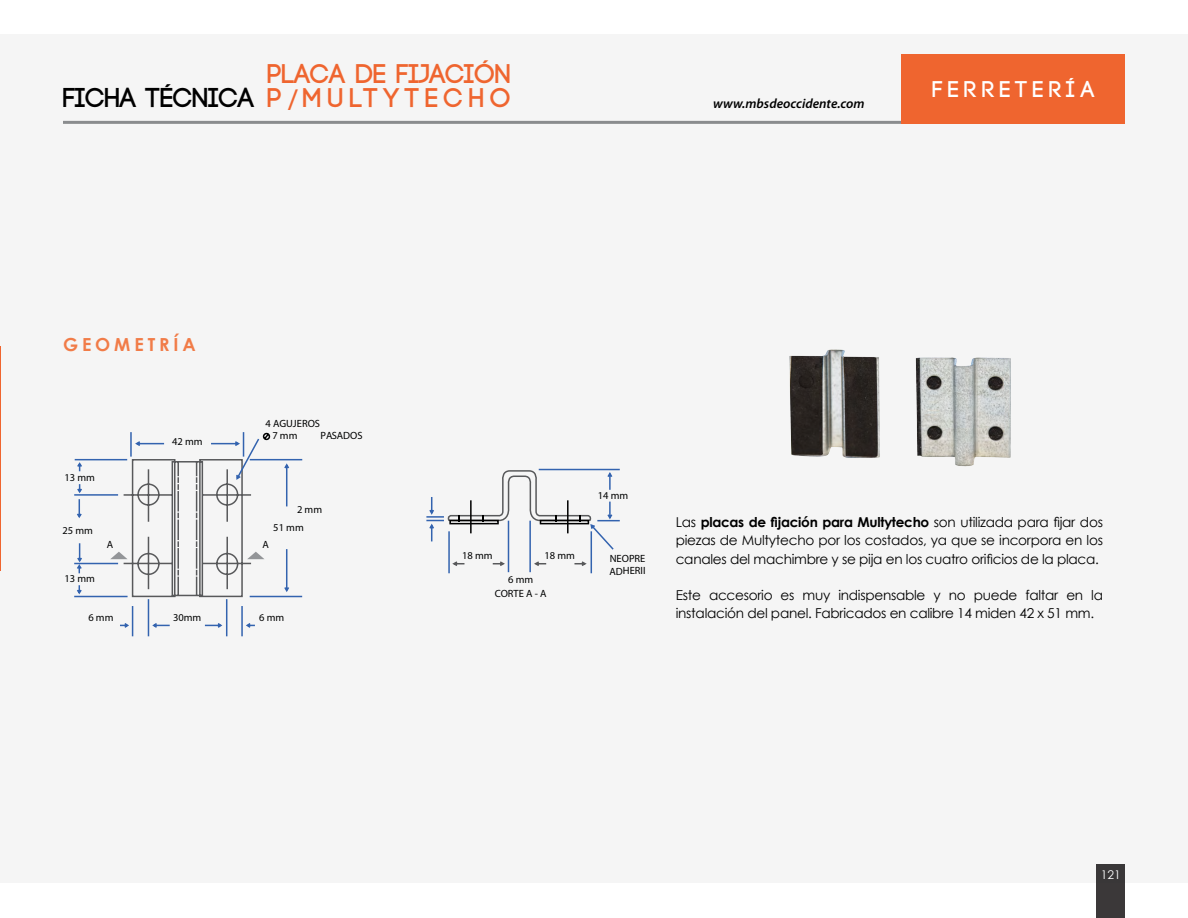
<style>
.page{position:relative;width:1188px;height:918px;background:#fff}
.page>*{position:absolute;margin:0;border:0;box-sizing:border-box;transform-origin:0 0}
.t1{font:700 27.3px "Code";color:#000}
.t2{font:700 27px/24px "Code";color:#ef652f}
.t3{font:700 22.65px "Code";letter-spacing:.24em;color:#fff}
.t4{font:700 18px "Century Gothic";letter-spacing:.215em;color:#f17c48}
.t5{font:13.65px/18.1px "Century Gothic";letter-spacing:-.02em;color:#000;text-align:justify}
.t6{font:italic 600 13.5px "Myriad Pro";color:#000}
.t7{font:12px "Century Gothic";color:#fff}
.t8{font:10.5px/12.6px "Myriad Pro";color:#000101}
.t9{font:10.5px "Myriad Pro";color:#000}
.s1{font-family:"Century Gothic";font-size:24px}
.s2{font-weight:700}
</style>
<div class="page">
<div style="left:1px;top:35px;width:1187px;height:848px;background:#f5f5f5"></div>
<hr style="left:0;top:35px;width:1px;height:848px;background:#f5f5f5">
<hr style="left:63px;top:121px;width:1062px;height:3px;background:#8a8c8e">
<div style="left:902px;top:54px;width:223px;height:70px;background:#ef652f"></div>
<hr style="left:0;top:347px;width:1px;height:224px;background:#ef652f">
<div style="left:1097px;top:864px;width:28px;height:54px;background:#3b3839"></div>
<svg style="left:74px;top:432px;width:229px;height:205px"></svg>
<svg style="left:262px;top:432px;width:9px;height:9px"></svg>
<svg style="left:426px;top:468px;width:194px;height:106px"></svg>
<img style="left:789px;top:349px;width:222px;height:118px">
<h2 class="t2" style="left:267px;top:63px;width:245px">PLACA DE FIJACIÓN<br>P<span class="s1">/</span>MULTYTECHO</h2>
<h1 class="t1" style="left:63px;top:84px;width:193px">FICHA TÉCNICA</h1>
<h3 class="t3" style="left:932px;top:78px;width:164px">FERRETERÍA</h3>
<p class="t6" style="left:713px;top:95px;width:153px">www.mbsdeoccidente.com</p>
<h3 class="t4" style="left:63px;top:333px;width:134px">GEOMETRÍA</h3>
<p class="t8" style="left:64px;top:471px;width:32px">13 mm</p>
<p class="t8" style="left:63px;top:524px;width:32px">25 mm</p>
<p class="t8" style="left:172px;top:435px;width:32px">42 mm</p>
<p class="t8" style="left:266px;top:417px;width:56px">4 AGUJEROS</p>
<p class="t8" style="left:272px;top:429px;width:27px">7mm</p>
<p class="t8" style="left:321px;top:429px;width:44px">PASADOS</p>
<p class="t8" style="left:297px;top:503px;width:27px">2mm</p>
<p class="t8" style="left:273px;top:521px;width:32px">51 mm</p>
<p class="t9" style="left:107px;top:538px;width:8px">A</p>
<p class="t9" style="left:263px;top:538px;width:8px">A</p>
<p class="t8" style="left:64px;top:572px;width:32px">13 mm</p>
<p class="t8" style="left:88px;top:611px;width:27px">6mm</p>
<p class="t8" style="left:173px;top:611px;width:30px">30mm</p>
<p class="t8" style="left:259px;top:611px;width:27px">6mm</p>
<p class="t8" style="left:462px;top:549px;width:32px">18 mm</p>
<p class="t8" style="left:544px;top:549px;width:32px">18 mm</p>
<p class="t8" style="left:508px;top:573px;width:27px">6mm</p>
<p class="t8" style="left:495px;top:587px;width:53px">CORTE A - A</p>
<p class="t8" style="left:598px;top:489px;width:32px">14 mm</p>
<p class="t8" style="left:610px;top:552px;width:38px">NEOPRE<br>ADHERII</p>
<p class="t5" style="left:676px;top:513px;width:429px">Las <span class="s2">placas de fijación para Multytecho</span> son utilizada para fijar dos piezas de Multytecho por los costados, ya que se incorpora en los canales del machimbre y se pija en los cuatro orificios de la placa.</p>
<p class="t5" style="left:676px;top:586px;width:429px">Este accesorio es muy indispensable y no puede faltar en la instalación del panel. Fabricados en calibre 14 miden 42 x 51 mm.</p>
<p class="t7" style="left:1101px;top:867px;width:21px">121</p>
</div>
